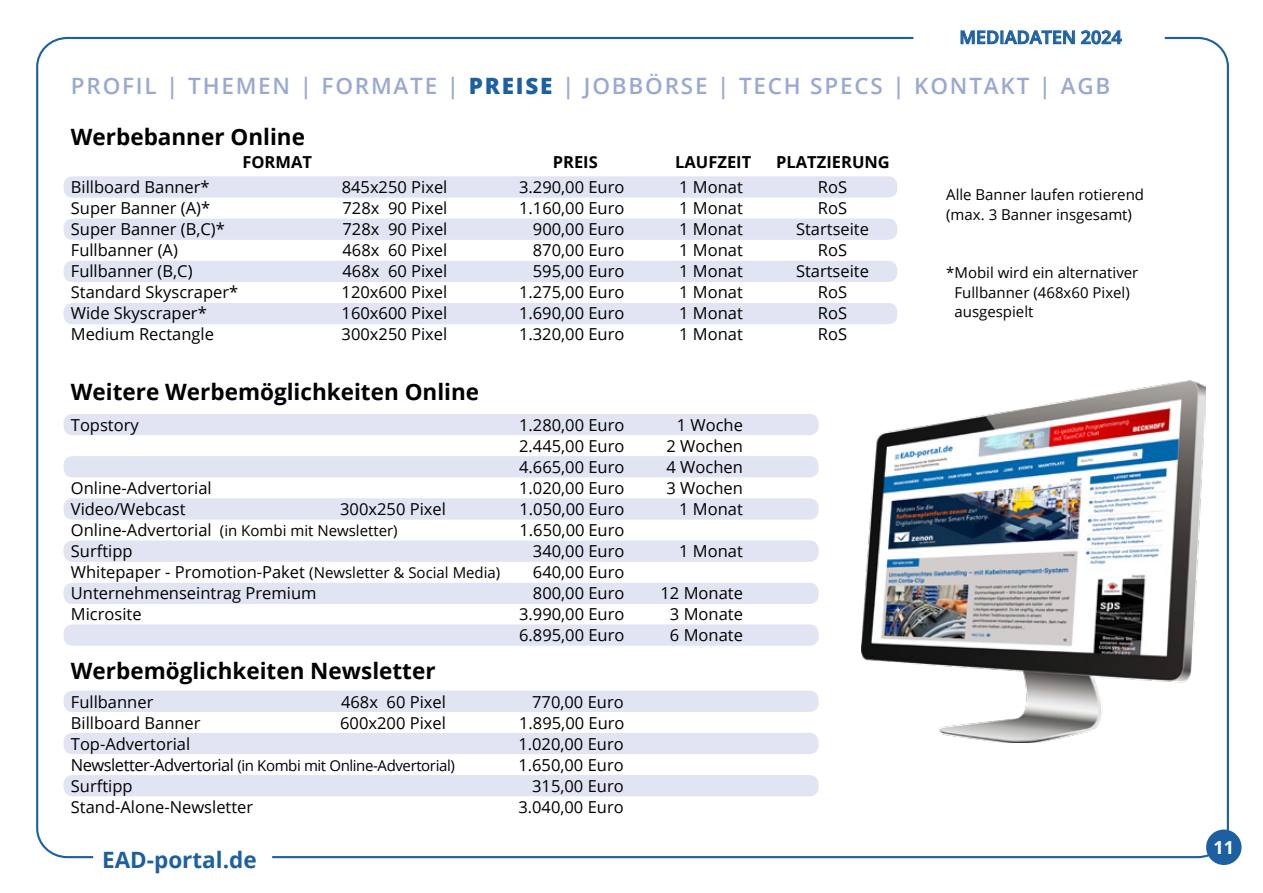
<style>
.page{position:relative;width:1263px;height:893px;background:#fff}
.page>*{position:absolute;margin:0;border:0;box-sizing:border-box;transform-origin:0 0}
.t1{font:700 22.5px "Open Sans";color:#000}
.t2{font:600 22.5px "Open Sans";letter-spacing:.08em;color:#9aa9d1}
.t3{font:700 22.5px "Open Sans";color:#1d60a1}
.t4{font:600 18px "Open Sans";color:#1d60a1}
.t5{font:700 18px "Open Sans";color:#fff}
.t6{font:16.5px "Open Sans";color:#000}
.t7{font:700 16.5px "Open Sans";color:#000}
.t8{font:15px/19.5px "Open Sans";color:#000}
.t9{font:15px "Open Sans";letter-spacing:-.025em;color:#000}
.s1{font-weight:800;color:#1d60a1}
.s2{font-size:16.5px}
.s3{font-size:15px}
</style>
<div class="page">
<svg style="left:913px;top:30px;width:252px;height:15px"></svg>
<div style="left:1206px;top:829px;width:35px;height:36px;background:#1d60a1;border-radius:50%"></div>
<div style="left:64px;top:176px;width:833px;height:22px;background:#e1e4f2;border-radius:9px"></div>
<div style="left:64px;top:219px;width:833px;height:21px;background:#e1e4f2;border-radius:9px"></div>
<div style="left:64px;top:261px;width:833px;height:21px;background:#e1e4f2;border-radius:9px"></div>
<div style="left:64px;top:303px;width:833px;height:21px;background:#e1e4f2;border-radius:9px"></div>
<div style="left:64px;top:414px;width:755px;height:21px;background:#e1e4f2;border-radius:9px"></div>
<div style="left:64px;top:456px;width:755px;height:21px;background:#e1e4f2;border-radius:9px"></div>
<div style="left:64px;top:498px;width:755px;height:22px;background:#e1e4f2;border-radius:9px"></div>
<div style="left:64px;top:541px;width:755px;height:21px;background:#e1e4f2;border-radius:9px"></div>
<div style="left:64px;top:583px;width:755px;height:21px;background:#e1e4f2;border-radius:9px"></div>
<div style="left:64px;top:775px;width:755px;height:21px;background:#e1e4f2;border-radius:9px"></div>
<div style="left:64px;top:691px;width:755px;height:21px;background:#e1e4f2;border-radius:9px"></div>
<div style="left:64px;top:733px;width:755px;height:21px;background:#e1e4f2;border-radius:9px"></div>
<div style="left:64px;top:624px;width:755px;height:22px;background:#e1e4f2;border-radius:9px"></div>
<img style="left:861px;top:380px;width:345px;height:362px">
<p class="t4" style="left:959px;top:25px;width:164px">MEDIADATEN 2024</p>
<h1 class="t2" style="left:71px;top:70px;width:1041px">PROFIL | THEMEN | FORMATE | <span class="s1">PREISE</span> | JOBBÖRSE | TECH SPECS | KONTAKT | AGB</h1>
<h1 class="t1" style="left:71px;top:121px;width:236px">Werbebanner Online</h1>
<p class="t7" style="left:242px;top:150px;width:71px">FORMAT</p>
<p class="t7" style="left:553px;top:150px;width:47px">PREIS</p>
<p class="t7" style="left:675px;top:150px;width:78px">LAUFZEIT</p>
<p class="t7" style="left:776px;top:150px;width:115px">PLATZIERUNG</p>
<p class="t6" style="left:71px;top:176px;width:140px">Billboard Banner*</p>
<p class="t6" style="left:342px;top:176px;width:107px">845x250 Pixel</p>
<p class="t6" style="left:519px;top:176px;width:107px">3.290,00 Euro</p>
<p class="t6" style="left:679px;top:176px;width:65px">1 Monat</p>
<p class="t6" style="left:818px;top:176px;width:31px">RoS</p>
<p class="t6" style="left:71px;top:197px;width:141px">Super Banner (A)*</p>
<p class="t6" style="left:343px;top:197px;width:106px">728x 90 Pixel</p>
<p class="t6" style="left:519px;top:197px;width:107px">1.160,00 Euro</p>
<p class="t6" style="left:679px;top:197px;width:65px">1 Monat</p>
<p class="t6" style="left:818px;top:197px;width:31px">RoS</p>
<p class="t6" style="left:71px;top:218px;width:156px">Super Banner (B,C)*</p>
<p class="t6" style="left:342px;top:218px;width:106px">728x 90 Pixel</p>
<p class="t6" style="left:533px;top:218px;width:93px">900,00 Euro</p>
<p class="t6" style="left:679px;top:218px;width:65px">1 Monat</p>
<p class="t6" style="left:796px;top:218px;width:74px">Startseite</p>
<p class="t6" style="left:71px;top:239px;width:109px">Fullbanner (A)</p>
<p class="t6" style="left:342px;top:239px;width:106px">468x 60 Pixel</p>
<p class="t6" style="left:533px;top:239px;width:93px">870,00 Euro</p>
<p class="t6" style="left:679px;top:239px;width:65px">1 Monat</p>
<p class="t6" style="left:818px;top:239px;width:31px">RoS</p>
<p class="t6" style="left:71px;top:260px;width:123px">Fullbanner (B,C)</p>
<p class="t6" style="left:342px;top:260px;width:106px">468x 60 Pixel</p>
<p class="t6" style="left:533px;top:260px;width:93px">595,00 Euro</p>
<p class="t6" style="left:679px;top:260px;width:65px">1 Monat</p>
<p class="t6" style="left:796px;top:260px;width:74px">Startseite</p>
<p class="t6" style="left:71px;top:281px;width:169px">Standard Skyscraper*</p>
<p class="t6" style="left:342px;top:281px;width:107px">120x600 Pixel</p>
<p class="t6" style="left:519px;top:281px;width:107px">1.275,00 Euro</p>
<p class="t6" style="left:679px;top:281px;width:65px">1 Monat</p>
<p class="t6" style="left:818px;top:281px;width:31px">RoS</p>
<p class="t6" style="left:71px;top:302px;width:137px">Wide Skyscraper*</p>
<p class="t6" style="left:342px;top:302px;width:107px">160x600 Pixel</p>
<p class="t6" style="left:519px;top:302px;width:107px">1.690,00 Euro</p>
<p class="t6" style="left:679px;top:302px;width:65px">1 Monat</p>
<p class="t6" style="left:818px;top:302px;width:31px">RoS</p>
<p class="t6" style="left:71px;top:323px;width:145px">Medium Rectangle</p>
<p class="t6" style="left:342px;top:323px;width:107px">300x250 Pixel</p>
<p class="t6" style="left:519px;top:323px;width:107px">1.320,00 Euro</p>
<p class="t6" style="left:679px;top:323px;width:65px">1 Monat</p>
<p class="t6" style="left:818px;top:323px;width:31px">RoS</p>
<h1 class="t1" style="left:71px;top:376px;width:410px">Weitere Werbemöglichkeiten Online</h1>
<p class="t6" style="left:71px;top:414px;width:69px">Topstory</p>
<p class="t6" style="left:519px;top:414px;width:107px">1.280,00 Euro</p>
<p class="t6" style="left:677px;top:414px;width:68px">1 Woche</p>
<p class="t6" style="left:519px;top:435px;width:107px">2.445,00 Euro</p>
<p class="t6" style="left:667px;top:435px;width:78px">2 Wochen</p>
<p class="t6" style="left:519px;top:456px;width:107px">4.665,00 Euro</p>
<p class="t6" style="left:667px;top:456px;width:78px">4 Wochen</p>
<p class="t6" style="left:71px;top:477px;width:142px">Online-Advertorial</p>
<p class="t6" style="left:519px;top:477px;width:107px">1.020,00 Euro</p>
<p class="t6" style="left:667px;top:477px;width:78px">3 Wochen</p>
<p class="t6" style="left:71px;top:498px;width:116px">Video/Webcast</p>
<p class="t6" style="left:340px;top:498px;width:107px">300x250 Pixel</p>
<p class="t6" style="left:519px;top:498px;width:106px">1.050,00 Euro</p>
<p class="t6" style="left:679px;top:498px;width:65px">1 Monat</p>
<p class="t8" style="left:71px;top:520px;width:328px"><span class="s2">Online-Advertorial</span> (in Kombi mit Newsletter)</p>
<p class="t6" style="left:519px;top:519px;width:106px">1.650,00 Euro</p>
<p class="t6" style="left:71px;top:540px;width:63px">Surftipp</p>
<p class="t6" style="left:533px;top:540px;width:93px">340,00 Euro</p>
<p class="t6" style="left:679px;top:540px;width:65px">1 Monat</p>
<p class="t6" style="left:71px;top:561px;width:431px">Whitepaper - Promotion-Paket <span class="s3">(Newsletter &amp; Social Media)</span></p>
<p class="t6" style="left:533px;top:561px;width:93px">640,00 Euro</p>
<p class="t6" style="left:71px;top:582px;width:247px">Unternehmenseintrag Premium</p>
<p class="t6" style="left:533px;top:582px;width:93px">800,00 Euro</p>
<p class="t6" style="left:660px;top:582px;width:84px">12 Monate</p>
<p class="t6" style="left:71px;top:603px;width:72px">Microsite</p>
<p class="t6" style="left:519px;top:603px;width:107px">3.990,00 Euro</p>
<p class="t6" style="left:670px;top:603px;width:74px">3 Monate</p>
<p class="t6" style="left:519px;top:624px;width:107px">6.895,00 Euro</p>
<p class="t6" style="left:670px;top:624px;width:74px">6 Monate</p>
<h1 class="t1" style="left:71px;top:655px;width:366px">Werbemöglichkeiten Newsletter</h1>
<p class="t6" style="left:71px;top:690px;width:84px">Fullbanner</p>
<p class="t6" style="left:341px;top:690px;width:106px">468x 60 Pixel</p>
<p class="t6" style="left:532px;top:690px;width:93px">770,00 Euro</p>
<p class="t6" style="left:71px;top:711px;width:131px">Billboard Banner</p>
<p class="t6" style="left:340px;top:711px;width:107px">600x200 Pixel</p>
<p class="t6" style="left:519px;top:711px;width:107px">1.895,00 Euro</p>
<p class="t6" style="left:71px;top:732px;width:121px">Top-Advertorial</p>
<p class="t6" style="left:518px;top:732px;width:107px">1.020,00 Euro</p>
<p class="t9" style="left:71px;top:755px;width:386px"><span class="s2">Newsletter-Advertorial</span> (in Kombi mit Online-Advertorial)</p>
<p class="t6" style="left:518px;top:753px;width:107px">1.650,00 Euro</p>
<p class="t6" style="left:71px;top:774px;width:63px">Surftipp</p>
<p class="t6" style="left:532px;top:774px;width:93px">315,00 Euro</p>
<p class="t6" style="left:71px;top:795px;width:184px">Stand-Alone-Newsletter</p>
<p class="t6" style="left:518px;top:795px;width:107px">3.040,00 Euro</p>
<h1 class="t3" style="left:102px;top:844px;width:156px">EAD-portal.de</h1>
<p class="t8" style="left:946px;top:184px;width:199px">Alle Banner laufen rotierend (max. 3 Banner insgesamt)</p>
<p class="t8" style="left:954px;top:262px;width:185px;text-indent:-8px">*Mobil wird ein alternativer<br>Fullbanner (468x60 Pixel) ausgespielt</p>
<p class="t5" style="left:1213px;top:835px;width:22px">11</p>
</div>
